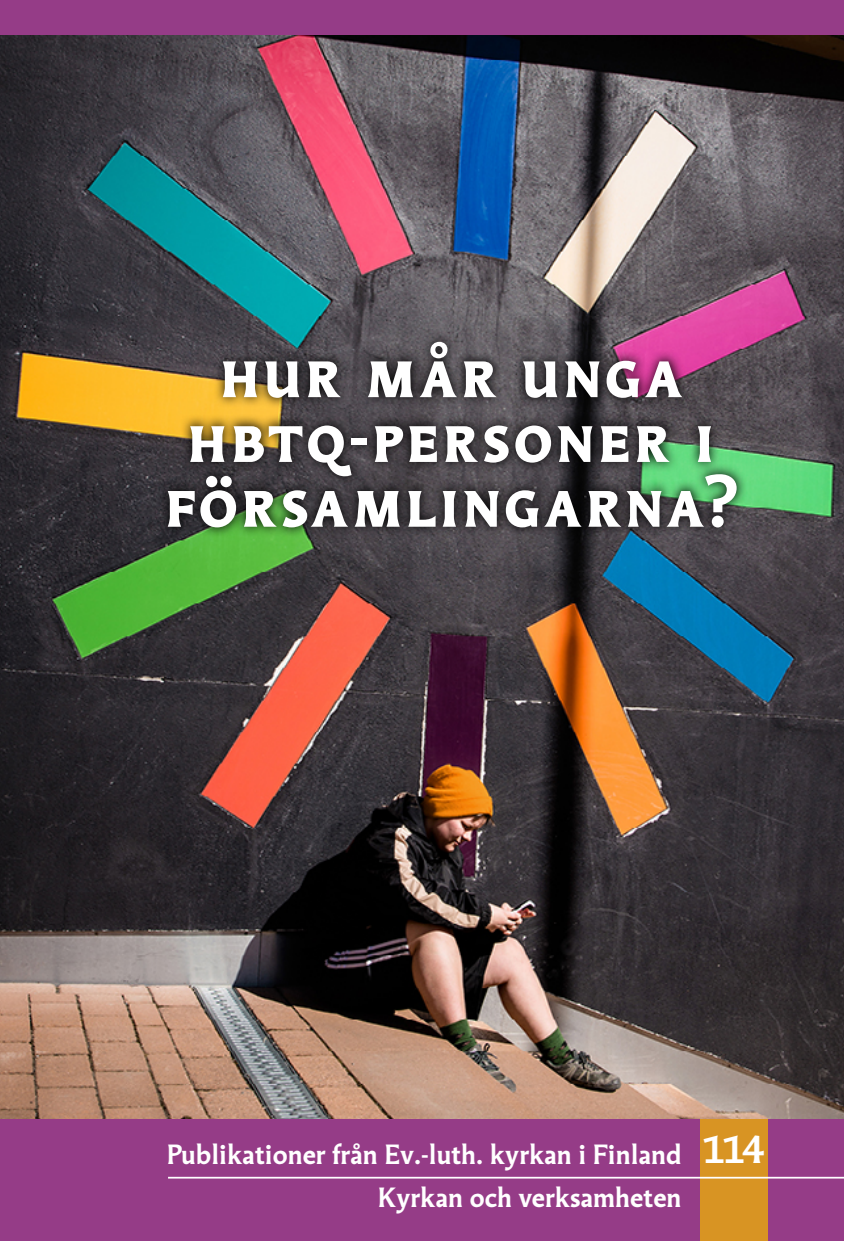
<style>
.page{position:relative;width:844px;height:1241px;background:#fff}
.page>*{position:absolute;margin:0;border:0;box-sizing:border-box;transform-origin:0 0}
.t1{font:700 70px/64.8px "Martti";letter-spacing:.04em;color:#fff;text-align:center}
.t2{font:700 36.75px "Martti";color:#fff}
.t3{font:700 26.25px "Martti";color:#fff}
</style>
<div class="page">
<img style="left:0;top:35px;width:843px;height:1084px">
<div style="left:0;top:1119px;width:843px;height:121px;background:#953c87"></div>
<div style="left:0;top:0;width:843px;height:35px;background:#953c87"></div>
<svg style="left:158px;top:332px;width:589px;height:206px;background:#4a453f"></svg>
<div style="left:699px;top:1119px;width:67px;height:121px;background:#d89423"></div>
<hr style="left:168px;top:1176px;width:675px;height:2px;background:#fff">
<p class="t1" style="left:164px;top:337px;width:574px">HUR MÅR UNGA<br>HBTQ-PERSONER I<br>FÖRSAMLINGARNA?</p>
<p class="t3" style="left:167px;top:1136px;width:516px">Publikationer från Ev.-luth. kyrkan i Finland</p>
<p class="t3" style="left:378px;top:1180px;width:305px">Kyrkan och verksamheten</p>
<p class="t2" style="left:702px;top:1124px;width:63px">114</p>
</div>
